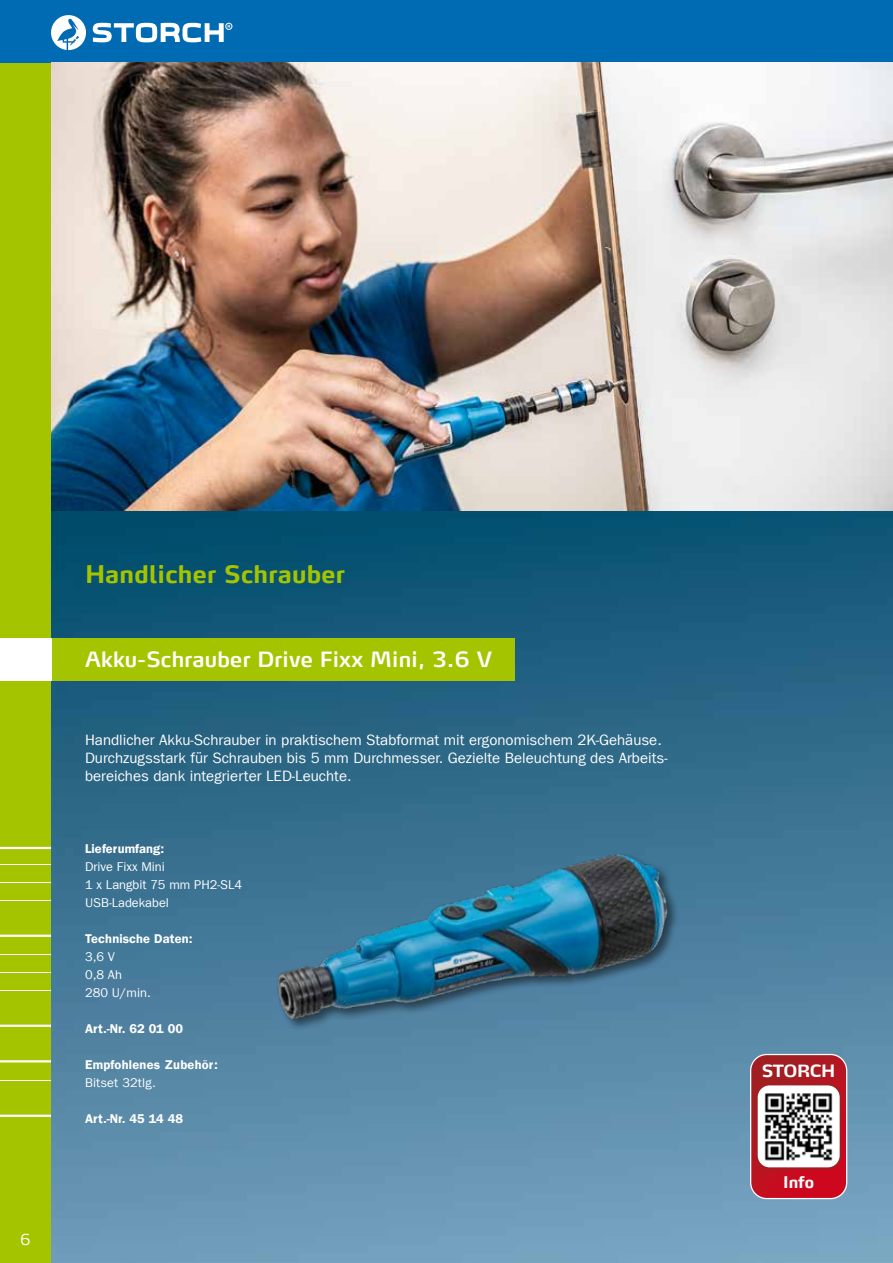
<style>
.page{position:relative;width:893px;height:1263px;background:#fff}
.page>*{position:absolute;margin:0;border:0;box-sizing:border-box;transform-origin:0 0}
.t1{font:700 24px "Max LF";letter-spacing:.01em;color:#a4c400}
.t2{font:600 21px "Max LF";letter-spacing:.01em;color:#fff}
.t3{font:700 16.8px "Max LF";letter-spacing:-.02em;color:#fff}
.t4{font:700 15.9px "Max LF";color:#fff}
.t5{font:15px/18px "Franklin Gothic LT Com";color:#fff}
.t6{font:300 15px "Max LF";color:#fff}
.t7{font:12.75px "Franklin Gothic LT Com Dm";letter-spacing:.01em;color:#fff}
.t8{font:12.75px/18px "Franklin Gothic LT Com";color:#fff}
</style>
<div class="page">
<div style="left:0;top:0;width:51px;height:1263px;background:#a4c400"></div>
<div style="left:0;top:0;width:893px;height:63px;background:#006ab3"></div>
<svg style="left:93px;top:23px;width:137px;height:19px"></svg>
<div style="left:225px;top:23px;width:7px;height:7px;border:1px solid #fff;border-radius:50%"></div>
<svg style="left:51px;top:15px;width:35px;height:35px"></svg>
<img style="left:51px;top:511px;width:842px;height:752px">
<div style="left:51px;top:638px;width:463px;height:43px;background:#a4c400"></div>
<div style="left:0;top:638px;width:51px;height:43px;background:#fff"></div>
<hr style="left:0;top:847px;width:51px;height:2px;background:#fff">
<hr style="left:0;top:864px;width:51px;height:1px;background:#fff">
<hr style="left:0;top:882px;width:51px;height:1px;background:#fff">
<hr style="left:0;top:900px;width:51px;height:1px;background:#fff">
<hr style="left:0;top:934px;width:51px;height:3px;background:#fff">
<hr style="left:0;top:954px;width:51px;height:1px;background:#fff">
<hr style="left:0;top:972px;width:51px;height:1px;background:#fff">
<hr style="left:0;top:990px;width:51px;height:1px;background:#fff">
<hr style="left:0;top:1024px;width:51px;height:3px;background:#fff">
<hr style="left:0;top:1060px;width:51px;height:2px;background:#fff">
<hr style="left:0;top:1080px;width:51px;height:1px;background:#fff">
<hr style="left:0;top:1114px;width:51px;height:3px;background:#fff">
<div style="left:276px;top:853px;width:404px;height:178px;background:#5687a5"></div>
<img style="left:262px;top:843px;width:420px;height:184px">
<img style="left:51px;top:63px;width:842px;height:448px">
<svg style="left:751px;top:1054px;width:96px;height:144px;background:#b61826"></svg>
<div style="left:750px;top:1054px;width:97px;height:145px;border:1px solid #fff;border-radius:16px"></div>
<div style="left:757px;top:1084px;width:84px;height:84px;background:#fff;border-radius:13px"></div>
<img style="left:764px;top:1093px;width:69px;height:68px">
<div style="left:755px;top:1083px;width:87px;height:86px;border:2px solid #a11e23;border-radius:13px"></div>
<p class="t6" style="left:20px;top:1230px;width:12px">6</p>
<h1 class="t1" style="left:85px;top:559px;width:262px">Handlicher Schrauber</h1>
<h2 class="t2" style="left:85px;top:647px;width:409px">Akku-Schrauber Drive Fixx Mini, 3.6 V</h2>
<p class="t5" style="left:85px;top:731px;width:584px">Handlicher Akku-Schrauber in praktischem Stabformat mit ergonomischem 2K-Gehäuse.<br>Durchzugsstark für Schrauben bis 5 mm Durchmesser. Gezielte Beleuchtung des Arbeits&shy;bereiches dank integrierter LED-Leuchte.</p>
<p class="t7" style="left:85px;top:841px;width:81px">Lieferumfang:</p>
<p class="t8" style="left:85px;top:857px;width:159px">Drive Fixx Mini<br>1 x Langbit 75 mm PH2-SL4<br>USB-Ladekabel</p>
<p class="t7" style="left:85px;top:931px;width:109px">Technische Daten:</p>
<p class="t8" style="left:85px;top:947px;width:67px">3,6 V<br>0,8 Ah<br>280 U/min.</p>
<p class="t7" style="left:85px;top:1021px;width:100px">Art.-Nr. 62 01 00</p>
<p class="t7" style="left:85px;top:1057px;width:134px">Empfohlenes Zubehör:</p>
<p class="t8" style="left:85px;top:1073px;width:72px">Bitset 32tlg.</p>
<p class="t7" style="left:85px;top:1111px;width:100px">Art.-Nr. 45 14 48</p>
<p class="t3" style="left:762px;top:1060px;width:75px">STORCH</p>
<p class="t4" style="left:783px;top:1172px;width:33px">Info</p>
</div>
